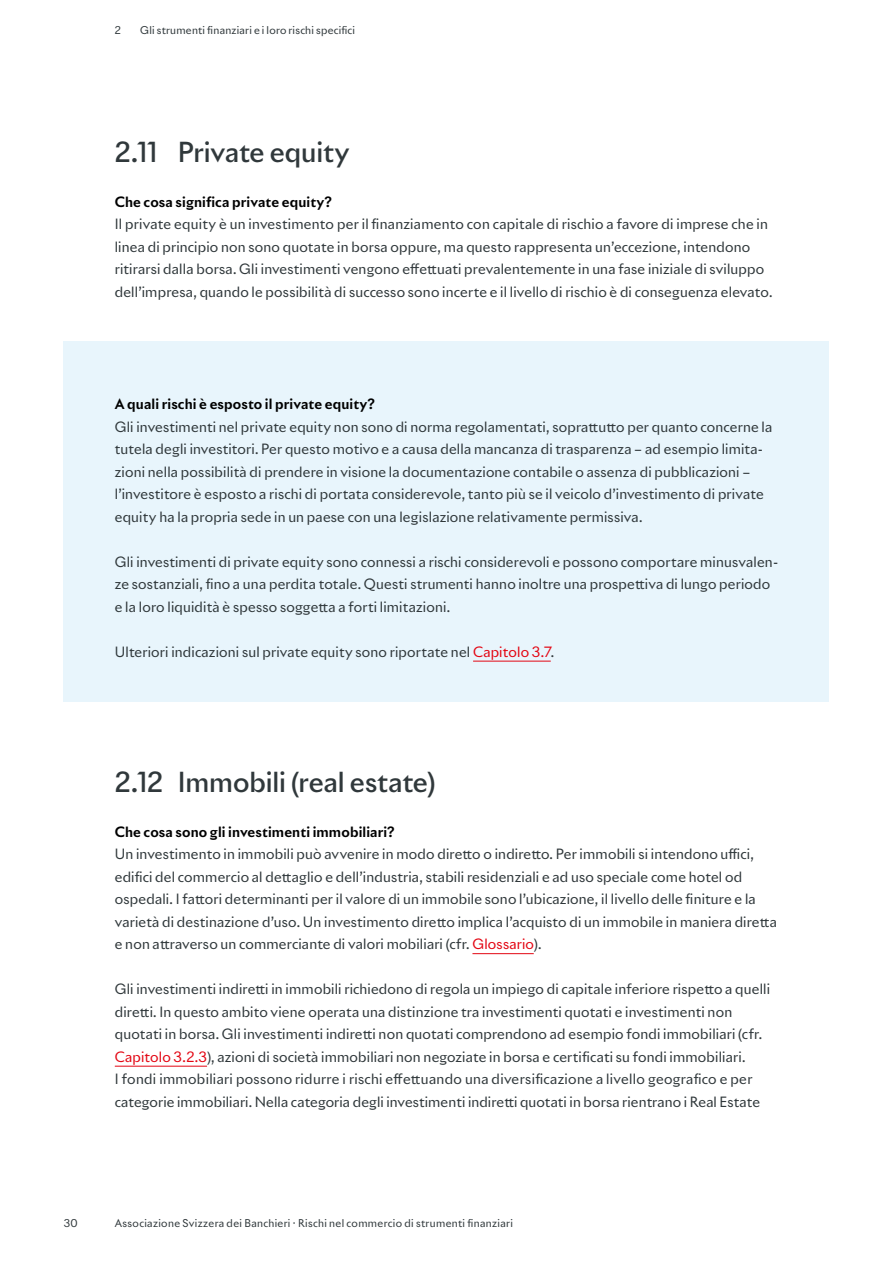
<style>
.page{position:relative;width:893px;height:1263px;background:#fff}
.page>*{position:absolute;margin:0;border:0;box-sizing:border-box;transform-origin:0 0}
.t1{font:500 27px "Riviera Nights";letter-spacing:-.005em;color:#30383b}
.t2{font:13.8px/22.5px "Riviera Nights";letter-spacing:.015em;color:#30383b}
.t3{font:700 13.8px "Riviera Nights";letter-spacing:.01em;color:#000}
.t4{font:10.5px "Riviera Nights";letter-spacing:.03em;color:#30383b}
.s1{color:#e30613}
</style>
<div class="page">
<hr style="left:472px;top:953px;width:62px;height:1px;background:#e30613">
<hr style="left:115px;top:1066px;width:92px;height:1px;background:#e30613">
<div style="left:64px;top:342px;width:765px;height:360px;background:#e8f5fc"></div>
<hr style="left:473px;top:661px;width:78px;height:1px;background:#e30613">
<p class="t4" style="left:115px;top:23px;width:8px">2</p>
<p class="t4" style="left:140px;top:23px;width:216px">Gli strumenti finanziari e i loro rischi specifici</p>
<h1 class="t1" style="left:115px;top:134px;width:236px">2.11 Private equity</h1>
<p class="t3" style="left:115px;top:193px;width:219px">Che cosa significa private equity?</p>
<p class="t2" style="left:115px;top:213px;width:659px">Il private equity è un investimento per il finanziamento con capitale di rischio a favore di imprese che in linea di principio non sono quotate in borsa oppure, ma questo rappresenta un’eccezione, intendono ritirarsi dalla borsa. Gli investimenti vengono effettuati prevalentemente in una fase iniziale di sviluppo dell’impresa, quando le possibilità di successo sono incerte e il livello di rischio è di conseguenza elevato.</p>
<p class="t3" style="left:115px;top:395px;width:262px">A quali rischi è esposto il private equity?</p>
<p class="t2" style="left:115px;top:415px;width:659px">Gli investimenti nel private equity non sono di norma regolamentati, soprattutto per quanto concerne la tutela degli investitori. Per questo motivo e a causa della mancanza di trasparenza – ad esempio limita&shy;zioni nella possibilità di prendere in visione la documentazione contabile o assenza di pubblicazioni – l’investitore è esposto a rischi di portata considerevole, tanto più se il veicolo d’investimento di private equity ha la propria sede in un paese con una legislazione relativamente permissiva.</p>
<p class="t2" style="left:115px;top:550px;width:665px">Gli investimenti di private equity sono connessi a rischi considerevoli e possono comportare minusvalen&shy;ze sostanziali, fino a una perdita totale. Questi strumenti hanno inoltre una prospettiva di lungo periodo e la loro liquidità è spesso soggetta a forti limitazioni.</p>
<p class="t2" style="left:115px;top:640px;width:441px">Ulteriori indicazioni sul private equity sono riportate nel <span class="s1">Capitolo 3.7</span>.</p>
<h1 class="t1" style="left:115px;top:764px;width:322px">2.12 Immobili (real estate)</h1>
<p class="t3" style="left:115px;top:823px;width:281px">Che cosa sono gli investimenti immobiliari?</p>
<p class="t2" style="left:115px;top:843px;width:664px">Un investimento in immobili può avvenire in modo diretto o indiretto. Per immobili si intendono uffici, edifici del commercio al dettaglio e dell’industria, stabili residenziali e ad uso speciale come hotel od ospedali. I fattori determinanti per il valore di un immobile sono l’ubicazione, il livello delle finiture e la varietà di destinazione d’uso. Un investimento diretto implica l’acquisto di un immobile in maniera diretta e non attraverso un commerciante di valori mobiliari (cfr. <span class="s1">Glossario</span>).</p>
<p class="t2" style="left:115px;top:978px;width:657px">Gli investimenti indiretti in immobili richiedono di regola un impiego di capitale inferiore rispetto a quelli diretti. In questo ambito viene operata una distinzione tra investimenti quotati e investimenti non quotati in borsa. Gli investimenti indiretti non quotati comprendono ad esempio fondi immobiliari (cfr.<br><span class="s1">Capitolo 3.2.3</span>), azioni di società immobiliari non negoziate in borsa e certificati su fondi immobiliari.<br>I fondi immobiliari possono ridurre i rischi effettuando una diversificazione a livello geografico e per categorie immobiliari. Nella categoria degli investimenti indiretti quotati in borsa rientrano i Real Estate</p>
<p class="t4" style="left:64px;top:1217px;width:16px">30</p>
<p class="t4" style="left:115px;top:1217px;width:400px">Associazione Svizzera dei Banchieri · Rischi nel commercio di strumenti finanziari</p>
</div>
